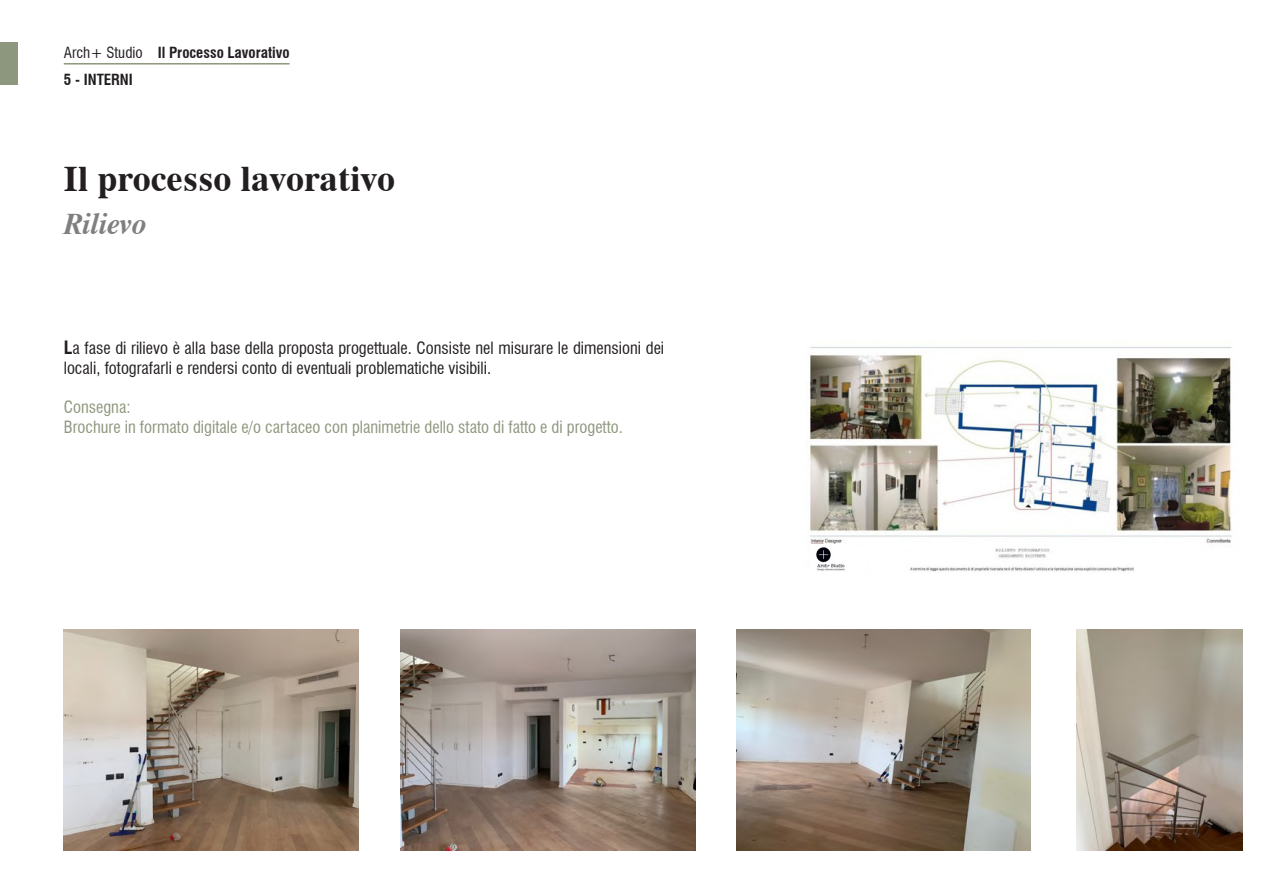
<style>
.page{position:relative;width:1263px;height:893px;background:#fff}
.page>*{position:absolute;margin:0;border:0;box-sizing:border-box;transform-origin:0 0}
.t1{font:700 36px "Dutch 801 BT";color:#231f20}
.t2{font:italic 700 30px "Dutch 801 BT";color:#7f7f7f}
.t3{font:condensed 16.5px/19.8px "Swiss 721 BT";color:#231f20}
.t4{font:condensed 16.5px "Swiss 721 BT";color:#8d977e}
.t5{font:700 condensed 15px/26.5px "Swiss 721 BT";color:#231f20}
.s1{font-weight:400}
.s2{font-weight:700;font-size:18px}
</style>
<div class="page">
<div style="left:0;top:43px;width:17px;height:42px;background:#8d977e"></div>
<hr style="left:64px;top:63px;width:226px;height:2px;background:#8d977e">
<img style="left:809px;top:347px;width:423px;height:225px">
<div style="left:811px;top:545px;width:54px;height:28px;background:#fff"></div>
<img style="left:736px;top:629px;width:295px;height:221px">
<img style="left:1076px;top:629px;width:166px;height:221px">
<img style="left:64px;top:629px;width:295px;height:221px">
<img style="left:400px;top:629px;width:295px;height:221px">
<img style="left:810px;top:545px;width:35px;height:27px">
<p class="t5" style="left:64px;top:40px;width:227px"><span class="s1">Arch+ Studio</span> Il Processo Lavorativo<br>5 - INTERNI</p>
<h1 class="t1" style="left:64px;top:157px;width:333px">Il processo lavorativo</h1>
<p class="t2" style="left:64px;top:205px;width:85px">Rilievo</p>
<p class="t3" style="left:64px;top:338px;width:602px"><span class="s2">L</span>a fase di rilievo è alla base della proposta progettuale. Consiste nel misurare le dimensioni dei locali, fotografarli e rendersi conto di eventuali problematiche visibili.</p>
<p class="t4" style="left:64px;top:397px;width:68px">Consegna:</p>
<p class="t4" style="left:64px;top:417px;width:560px">Brochure in formato digitale e/o cartaceo con planimetrie dello stato di fatto e di progetto.</p>
</div>
